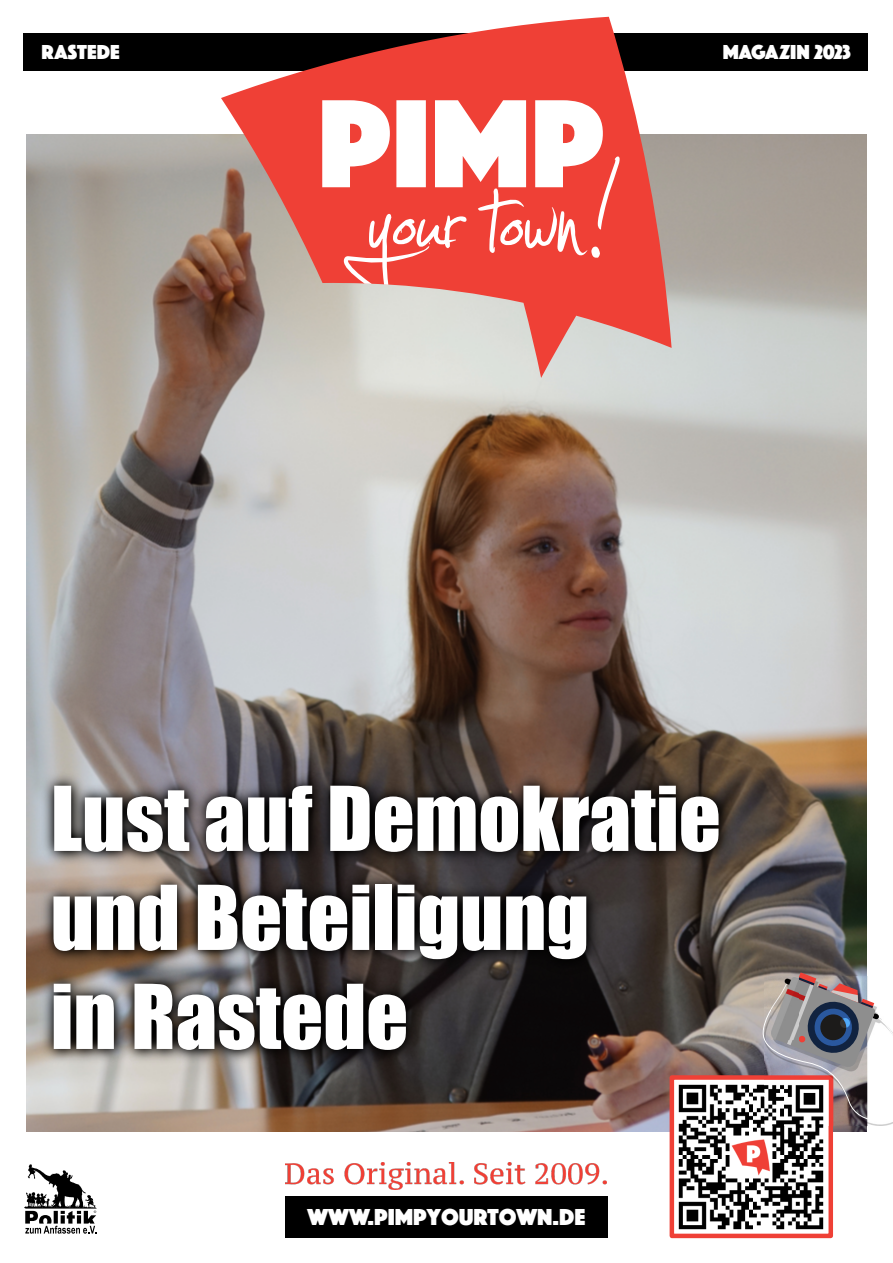
<style>
.page{position:relative;width:893px;height:1263px;background:#fff}
.page>*{position:absolute;margin:0;border:0;box-sizing:border-box;transform-origin:0 0}
.t1{font:82.5px/99px "Impact";color:#fff}
.t2{font:24px "Phosphate Solid";color:#fff}
.t3{font:21px "Phosphate Solid";color:#fff}
</style>
<div class="page">
<div style="left:285px;top:1197px;width:323px;height:41px;background:#000"></div>
<img style="left:285px;top:1163px;width:321px;height:26px">
<img style="left:26px;top:134px;width:841px;height:998px">
<img style="left:38px;top:771px;width:696px;height:295px">
<img style="left:675px;top:1080px;width:153px;height:150px">
<div style="left:670px;top:1075px;width:163px;height:163px;border:4px solid #ef4036"></div>
<div style="left:23px;top:33px;width:845px;height:38px;background:#000"></div>
<svg style="left:24px;top:1164px;width:73px;height:70px"></svg>
<svg style="left:221px;top:17px;width:451px;height:361px"></svg>
<svg style="left:322px;top:100px;width:298px;height:185px;fill:#ef4036"></svg>
<svg style="left:759px;top:972px;width:134px;height:155px"></svg>
<p class="t3" style="left:41px;top:39px;width:80px">RASTEDE</p>
<p class="t3" style="left:723px;top:39px;width:130px">MAGAZIN 2023</p>
<p class="t1" style="left:51px;top:773px;width:672px">Lust auf Demokratie und Beteiligung<br>in Rastede</p>
<p class="t2" style="left:307px;top:1203px;width:279px">WWW.PIMPYOURTOWN.DE</p>
</div>
